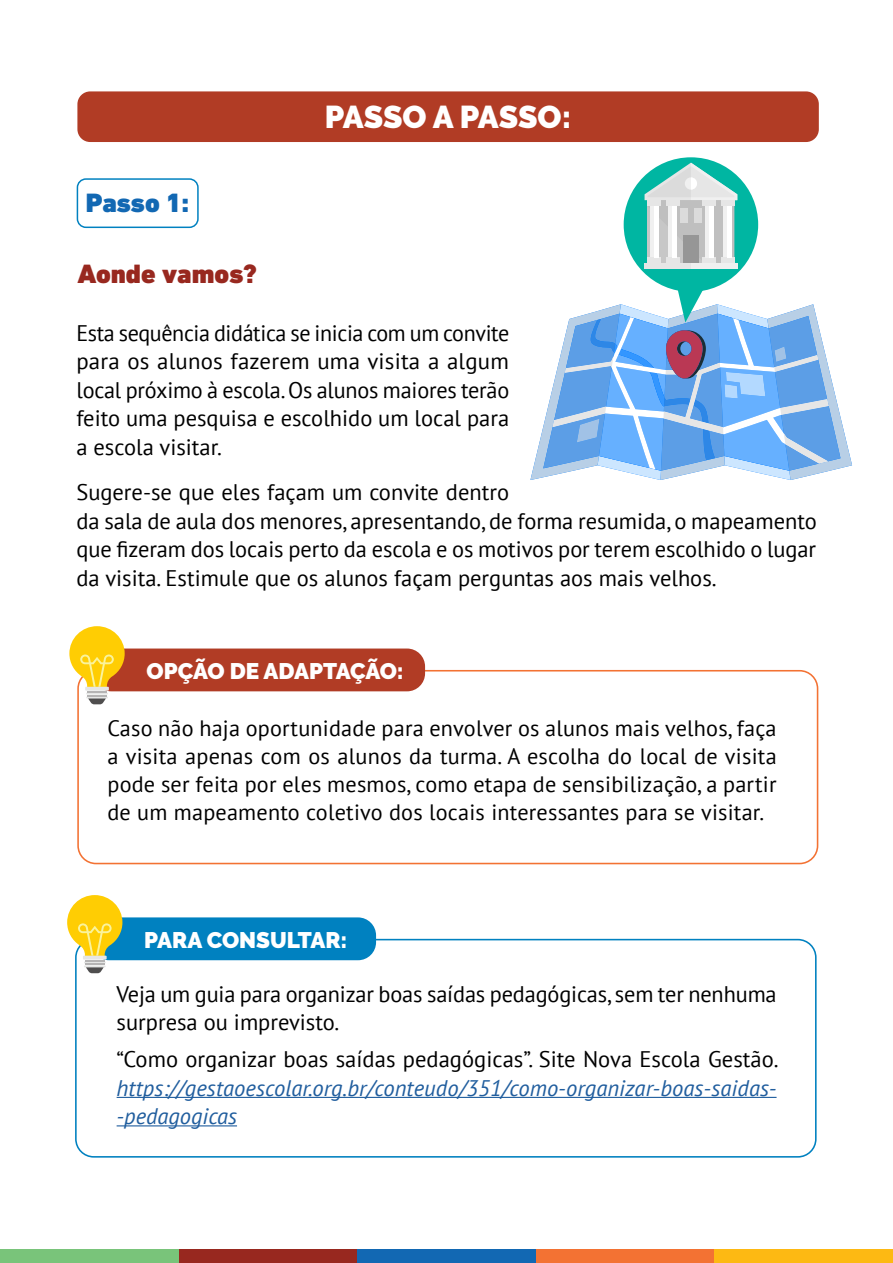
<style>
.page{position:relative;width:893px;height:1263px;background:#fff}
.page>*{position:absolute;margin:0;border:0;box-sizing:border-box;transform-origin:0 0}
.corpo_texto_grande{font:900 31.5px "Raleway";letter-spacing:-.005em;color:#fff}
.corpo_texto_grande-2{font:900 27px "DIN Next LT Pro";color:#98281f}
.passo_1_AZUL{font:900 27px "DIN Next LT Pro";color:#1268b3}
.corpo_texto_grande-3{font:22.5px/28.5px "PT Sans";color:#000}
.corpo_texto_grande-4{font:italic 22.5px/28.5px "PT Sans";letter-spacing:.005em;color:#215e9e;text-align:justify}
.corpo_texto_grande-5{font:900 22.5px "Raleway";color:#fff}
.corpo_texto_grande-6{font:22.2px/28px "PT Sans";letter-spacing:.01em;color:#000;text-align:justify}
.s1{font-style:normal;color:#000}
</style>
<div class="page">
<div style="left:536px;top:1249px;width:178px;height:14px;background:#f37233"></div>
<div style="left:357px;top:1249px;width:179px;height:14px;background:#1268b3"></div>
<div style="left:179px;top:1249px;width:178px;height:14px;background:#98281f"></div>
<div style="left:0;top:1249px;width:179px;height:14px;background:#79c47a"></div>
<div style="left:714px;top:1249px;width:179px;height:14px;background:#fdb913"></div>
<div style="left:77px;top:91px;width:742px;height:51px;background:#b13c25;border-radius:13px"></div>
<div style="left:77px;top:178px;width:122px;height:50px;border:2px solid #0081c0;border-radius:9px"></div>
<div style="left:77px;top:670px;width:741px;height:194px;border:2px solid #f37233;border-radius:18px"></div>
<div style="left:93px;top:648px;width:332px;height:43px;background:#b13c25;border-radius:18px"></div>
<svg style="left:69px;top:626px;width:56px;height:78px"></svg>
<div style="left:75px;top:939px;width:742px;height:218px;border:2px solid #0081c0;border-radius:18px"></div>
<div style="left:91px;top:917px;width:285px;height:43px;background:#0081c0;border-radius:18px"></div>
<hr style="left:117px;top:1097px;width:660px;height:1px;background:#215e9e">
<hr style="left:117px;top:1125px;width:120px;height:1px;background:#215e9e">
<hr style="left:83px;top:956px;width:24px;height:3px;background:#e5e6e5">
<hr style="left:84px;top:961px;width:22px;height:2px;background:#e5e6e5">
<hr style="left:84px;top:965px;width:22px;height:2px;background:#e5e6e5">
<svg style="left:86px;top:967px;width:18px;height:6px"></svg>
<hr style="left:85px;top:959px;width:20px;height:2px;background:#b5b4b4">
<hr style="left:85px;top:963px;width:20px;height:2px;background:#b5b4b4">
<svg style="left:67px;top:895px;width:55px;height:62px"></svg>
<div style="left:624px;top:157px;width:134px;height:135px;background:#00b6a2;border-radius:50%"></div>
<div style="left:645px;top:263px;width:92px;height:5px;background:#e6e6e6"></div>
<svg style="left:645px;top:163px;width:92px;height:100px"></svg>
<hr style="left:654px;top:206px;width:4px;height:52px;background:#fff">
<hr style="left:673px;top:206px;width:4px;height:52px;background:#fff">
<hr style="left:709px;top:206px;width:4px;height:52px;background:#fff">
<div style="left:727px;top:206px;width:5px;height:52px;background:#fff"></div>
<div style="left:691px;top:263px;width:46px;height:5px;background:#f0f0f0"></div>
<svg style="left:530px;top:280px;width:322px;height:200px"></svg>
<p class="passo_1_AZUL" style="left:86px;top:187px;width:105px">Passo 1:</p>
<p class="corpo_texto_grande-2" style="left:77px;top:257px;width:181px">Aonde vamos?</p>
<p class="corpo_texto_grande" style="left:325px;top:99px;width:248px">PASSO A PASSO:</p>
<p class="corpo_texto_grande-3" style="left:76px;top:318px;width:434px;text-align:justify">Esta sequência didática se inicia com um convite para os alunos fazerem uma visita a algum local próximo à escola. Os alunos maiores terão feito uma pesquisa e escolhido um local para a escola visitar.</p>
<p class="corpo_texto_grande-3" style="left:76px;top:477px;width:742px">Sugere-se que eles façam um convite dentro<br>da sala de aula dos menores, apresentando, de forma resumida, o mapeamento que fizeram dos locais perto da escola e os motivos por terem escolhido o lugar da visita. Estimule que os alunos façam perguntas aos mais velhos.</p>
<p class="corpo_texto_grande-5" style="left:147px;top:658px;width:259px">OPÇÃO DE ADAPTAÇÃO:</p>
<p class="corpo_texto_grande-6" style="left:107px;top:713px;width:671px">Caso não haja oportunidade para envolver os alunos mais velhos, faça a visita apenas com os alunos da turma. A escolha do local de visita pode ser feita por eles mesmos, como etapa de sensibilização, a partir de um mapeamento coletivo dos locais interessantes para se visitar.</p>
<p class="corpo_texto_grande-5" style="left:144px;top:927px;width:205px">PARA CONSULTAR:</p>
<p class="corpo_texto_grande-3" style="left:117px;top:979px;width:662px">Veja um guia para organizar boas saídas pedagógicas, sem ter nenhuma surpresa ou imprevisto.</p>
<p class="corpo_texto_grande-4" style="left:117px;top:1045px;width:663px"><span class="s1">“Como organizar boas saídas pedagógicas”. Site Nova Escola Gestão. </span>https://gestaoescolar.org.br/conteudo/351/como-organizar-boas-saidas--pedagogicas</p>
</div>
